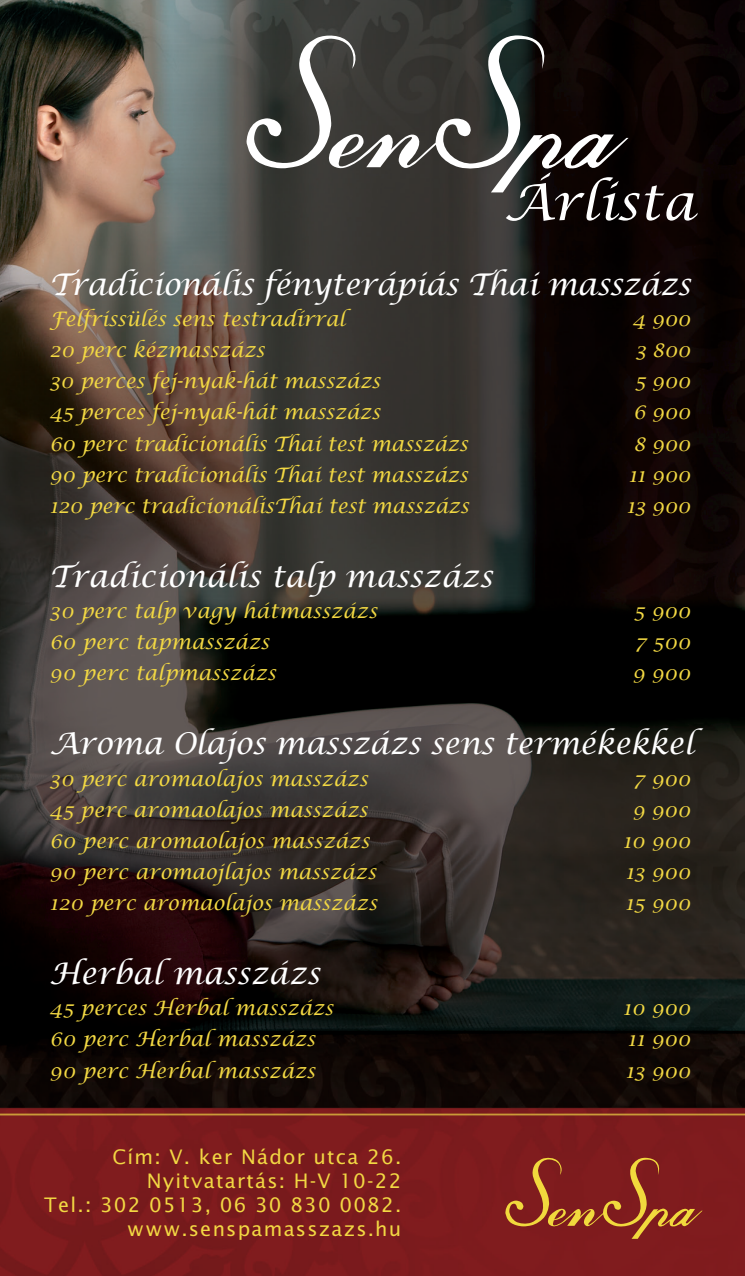
<style>
.page{position:relative;width:745px;height:1276px;background:#fff}
.page>*{position:absolute;margin:0;border:0;box-sizing:border-box;transform-origin:0 0}
.t1{font:italic 50px "Lucida Calligraphy";color:#fff}
.t2{font:italic 30px "Lucida Calligraphy";letter-spacing:-.01em;color:#fff}
.t3{font:italic 20px "Lucida Calligraphy";color:#f2d843}
.t4{font:20px/24px "Lucida Sans Hu";letter-spacing:.06em;color:#f2d843;text-align:right}
</style>
<div class="page">
<img style="left:0;top:0;width:744px;height:1276px">
<svg style="left:505px;top:1157px;width:197px;height:81px;background:#8e3421"></svg>
<svg style="left:246px;top:35px;width:382px;height:157px;background:#464543"></svg>
<h1 class="t1" style="left:503px;top:172px;width:193px">Árlista</h1>
<h2 class="t2" style="left:50px;top:266px;width:642px">Tradicionális fényterápiás Thai masszázs</h2>
<p class="t3" style="left:50px;top:307px;width:297px">Felfrissülés sens testradírral</p>
<p class="t3" style="left:632px;top:307px;width:59px">4 900</p>
<p class="t3" style="left:50px;top:338px;width:216px">20 perc kézmasszázs</p>
<p class="t3" style="left:635px;top:338px;width:57px">3 800</p>
<p class="t3" style="left:50px;top:369px;width:332px">30 perces fej-nyak-hát masszázs</p>
<p class="t3" style="left:634px;top:369px;width:57px">5 900</p>
<p class="t3" style="left:50px;top:400px;width:332px">45 perces fej-nyak-hát masszázs</p>
<p class="t3" style="left:632px;top:400px;width:59px">6 900</p>
<p class="t3" style="left:50px;top:431px;width:420px">60 perc tradicionális Thai test masszázs</p>
<p class="t3" style="left:633px;top:431px;width:58px">8 900</p>
<p class="t3" style="left:50px;top:462px;width:420px">90 perc tradicionális Thai test masszázs</p>
<p class="t3" style="left:628px;top:462px;width:63px">11 900</p>
<p class="t3" style="left:50px;top:493px;width:421px">120 perc tradicionálisThai test masszázs</p>
<p class="t3" style="left:626px;top:493px;width:66px">13 900</p>
<h2 class="t2" style="left:50px;top:558px;width:444px">Tradicionális talp masszázs</h2>
<p class="t3" style="left:50px;top:599px;width:329px">30 perc talp vagy hátmasszázs</p>
<p class="t3" style="left:633px;top:599px;width:58px">5 900</p>
<p class="t3" style="left:50px;top:630px;width:221px">60 perc tapmasszázs</p>
<p class="t3" style="left:634px;top:630px;width:57px">7 500</p>
<p class="t3" style="left:50px;top:661px;width:228px">90 perc talpmasszázs</p>
<p class="t3" style="left:632px;top:661px;width:60px">9 900</p>
<h2 class="t2" style="left:50px;top:726px;width:645px">Aroma Olajos masszázs sens termékekkel</h2>
<p class="t3" style="left:50px;top:766px;width:320px">30 perc aromaolajos masszázs</p>
<p class="t3" style="left:633px;top:766px;width:58px">7 900</p>
<p class="t3" style="left:50px;top:797px;width:319px">45 perc aromaolajos masszázs</p>
<p class="t3" style="left:632px;top:797px;width:60px">9 900</p>
<p class="t3" style="left:50px;top:828px;width:321px">60 perc aromaolajos masszázs</p>
<p class="t3" style="left:622px;top:828px;width:69px">10 900</p>
<p class="t3" style="left:50px;top:859px;width:328px">90 perc aromaojlajos masszázs</p>
<p class="t3" style="left:625px;top:859px;width:67px">13 900</p>
<p class="t3" style="left:50px;top:891px;width:329px">120 perc aromaolajos masszázs</p>
<p class="t3" style="left:624px;top:891px;width:67px">15 900</p>
<h2 class="t2" style="left:50px;top:955px;width:272px">Herbal masszázs</h2>
<p class="t3" style="left:50px;top:996px;width:285px">45 perces Herbal masszázs</p>
<p class="t3" style="left:622px;top:996px;width:69px">10 900</p>
<p class="t3" style="left:50px;top:1027px;width:267px">60 perc Herbal masszázs</p>
<p class="t3" style="left:627px;top:1027px;width:64px">11 900</p>
<p class="t3" style="left:50px;top:1058px;width:267px">90 perc Herbal masszázs</p>
<p class="t3" style="left:625px;top:1058px;width:67px">13 900</p>
<p class="t4" style="left:44px;top:1144px;width:358px">Cím: V. ker Nádor utca 26.<br>Nyitvatartás: H-V 10-22<br>Tel.: 302 0513, 06 30 830 0082. www.senspamasszazs.hu</p>
</div>
